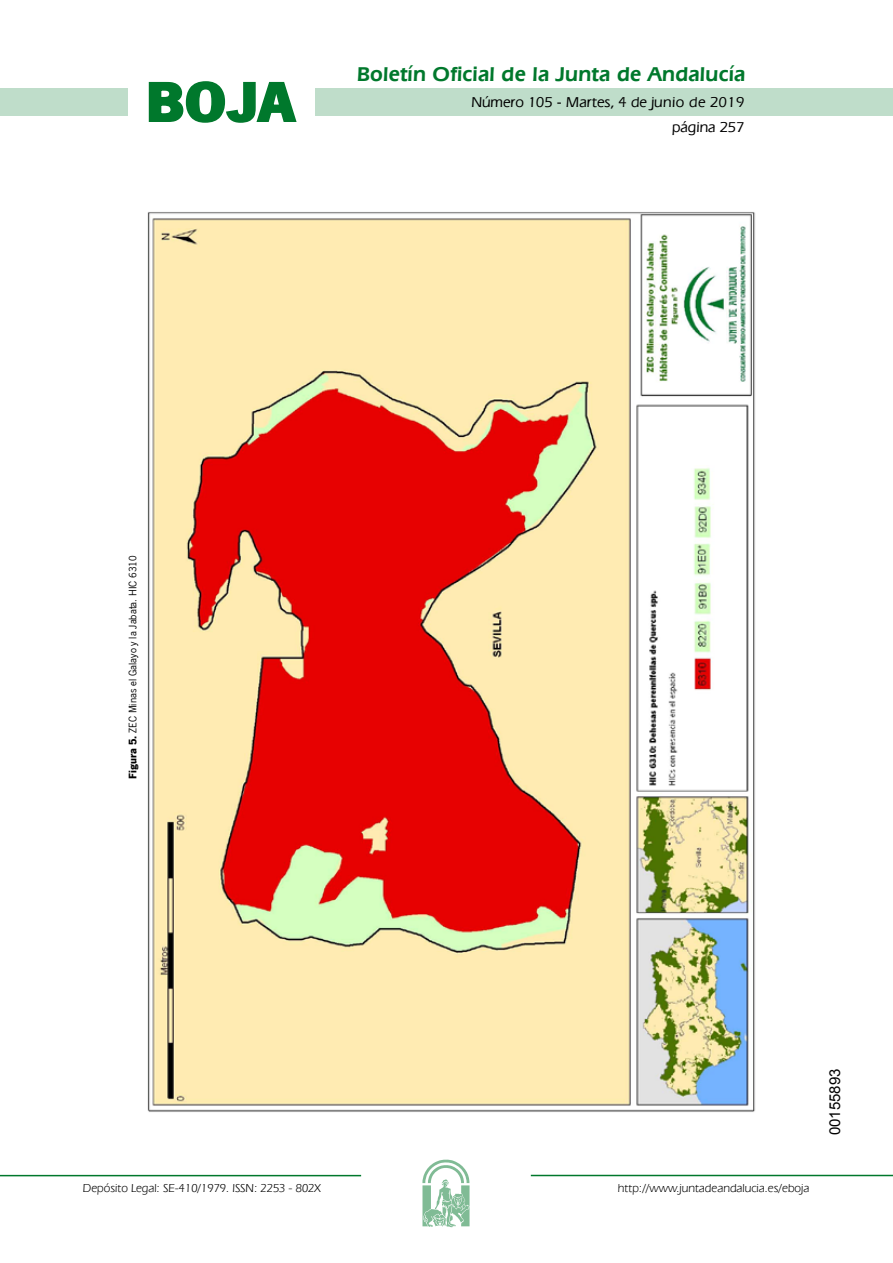
<style>
.page{position:relative;width:893px;height:1263px;background:#fff}
.page>*{position:absolute;margin:0;border:0;box-sizing:border-box;transform-origin:0 0}
.t1{font:700 57.75px "News Got T";color:#00782c;scale:1.14 1}
.t2{font:600 21px "Eras IT Cby BT";letter-spacing:.01em;color:#00782c}
.t3{font:500 15px/24.5px "Eras IT Cby BT";color:#000;text-align:right}
.t4{font:15px "Arial";color:#000}
.t5{font:12px "Eras IT Cby BT";color:#000}
.t6{font:11.25px "News Got T";color:#000}
.s1{font-weight:700}
</style>
<div class="page">
<div style="left:315px;top:88px;width:577px;height:28px;background:#bfddca"></div>
<div style="left:0;top:88px;width:128px;height:28px;background:#bfddca"></div>
<hr style="left:0;top:1175px;width:361px;height:1px;background:#00782c">
<svg style="left:422px;top:1159px;width:47px;height:68px"></svg>
<hr style="left:531px;top:1175px;width:361px;height:1px;background:#00782c">
<svg style="left:148px;top:81px;width:149px;height:42px"></svg>
<img style="left:147px;top:212px;width:609px;height:900px">
<h1 class="t1" style="left:145px;top:68px;width:133px">BOJA</h1>
<h2 class="t2" style="left:357px;top:62px;width:390px">Boletín Oficial de la Junta de Andalucía</h2>
<p class="t3" style="left:471px;top:90px;width:274px">Número 105 - Martes, 4 de junio de 2019 página 257</p>
<p class="t6" style="left:126px;top:779px;width:225px;rotate:-90deg"><span class="s1">Figura 5.</span> ZEC Minas el Galayo y la Jabata. HIC 6310</p>
<p class="t5" style="left:83px;top:1181px;width:239px">Depósito Legal: SE-410/1979. ISSN: 2253 - 802X</p>
<p class="t5" style="left:618px;top:1181px;width:193px">http://www.juntadeandalucia.es/eboja</p>
<p class="t4" style="left:825px;top:1135px;width:68px;rotate:-90deg">00155893</p>
</div>
